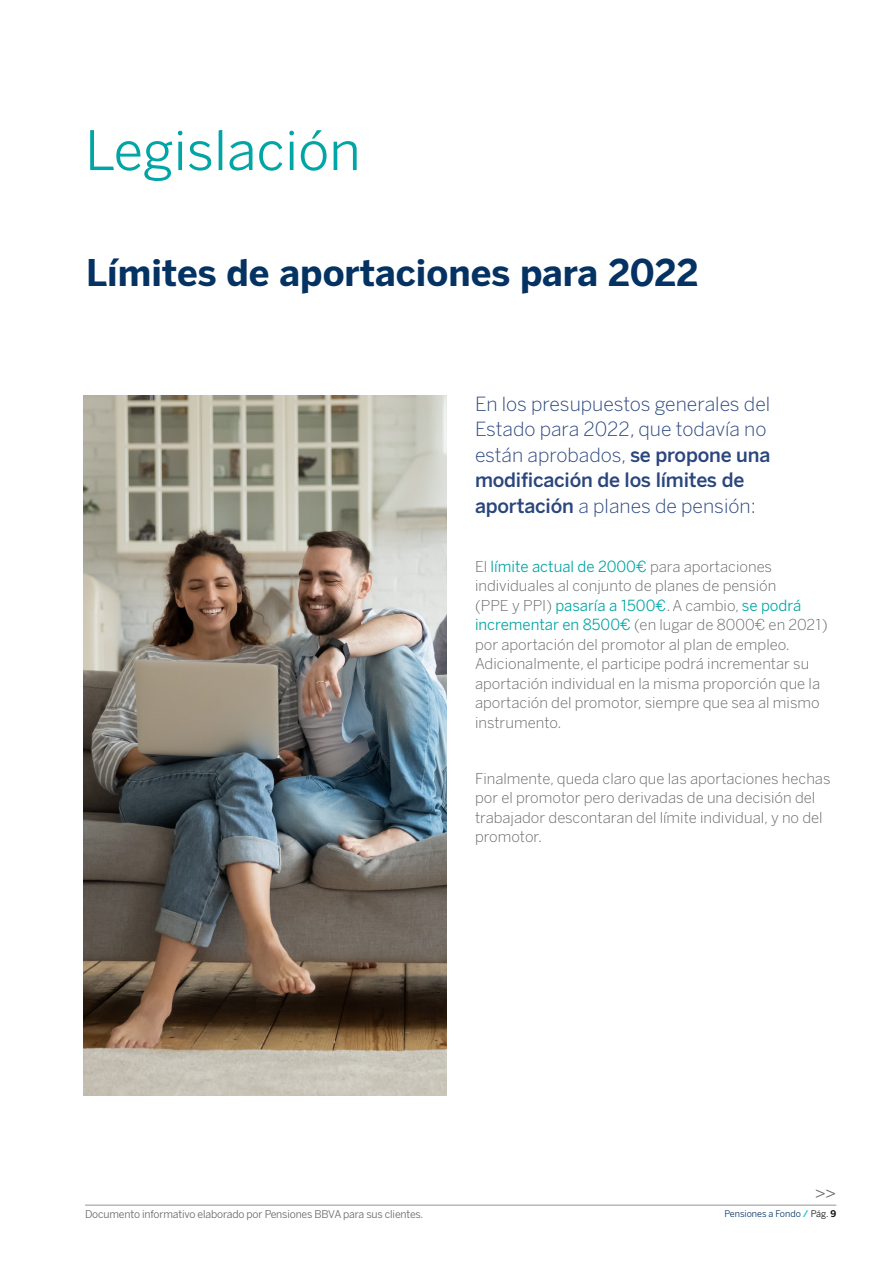
<style>
.page{position:relative;width:893px;height:1263px;background:#fff}
.page>*{position:absolute;margin:0;border:0;box-sizing:border-box;transform-origin:0 0}
.título_sección{font:54px "BBVA Benton Sans";color:#02a5a5}
.título_tema{font:700 36px "BBVA Benton Sans";color:#043263}
.t1{font:300 19.5px/25.5px "BBVA Benton Sans";color:#2a467c}
.t2{font:16.5px "BBVA Benton Sans";color:#666}
.t3{font:300 15px/19.5px "BBVA Benton Sans";color:#666}
.t4{font:10.5px "BBVA Benton Sans";letter-spacing:-.015em;color:#666}
.t5{font:9px "BBVA Benton Sans";color:#043263}
.s1{font-style:inherit}
.s2{font-weight:400;color:#02a5a5}
.s3{font-weight:700;color:#2dcccd}
.s4{color:#121212}
.s5{font-weight:700;color:#121212}
</style>
<div class="page">
<hr style="left:85px;top:1205px;width:751px;height:1px;background:#939598">
<img style="left:83px;top:395px;width:363px;height:700px">
<p class="título_sección" style="left:85px;top:118px;width:277px">Legislación</p>
<p class="título_tema" style="left:86px;top:250px;width:614px">Límites de aportaciones para 2022</p>
<p class="t1" style="left:475px;top:391px;width:297px">En los presupuestos generales del<br>Estado para 2022, que todavía no están aprobados, <span class="s1">se propone una modificación de los límites de aportación</span> a planes de pensión:</p>
<p class="t3" style="left:475px;top:556px;width:354px">El <span class="s2">límite actual de 2000€</span> para aportaciones individuales al conjunto de planes de pensión<br>(PPE y PPI) <span class="s2">pasaría a 1500€</span>. A cambio, <span class="s2">se podrá incrementar en 8500€</span> (en lugar de 8000€ en 2021) por aportación del promotor al plan de empleo.<br>Adicionalmente, el participe podrá incrementar su aportación individual en la misma proporción que la aportación del promotor, siempre que sea al mismo instrumento.</p>
<p class="t3" style="left:475px;top:768px;width:357px">Finalmente, queda claro que las aportaciones hechas por el promotor pero derivadas de una decisión del trabajador descontaran del límite individual, y no del promotor.</p>
<p class="t2" style="left:815px;top:1183px;width:22px">&gt;&gt;</p>
<p class="t4" style="left:85px;top:1208px;width:340px">Documento informativo elaborado por Pensiones BBVA para sus clientes.</p>
<p class="t5" style="left:725px;top:1208px;width:113px">Pensiones a Fondo <span class="s3">/</span> <span class="s4">Pág.</span> <span class="s5">9</span></p>
</div>
